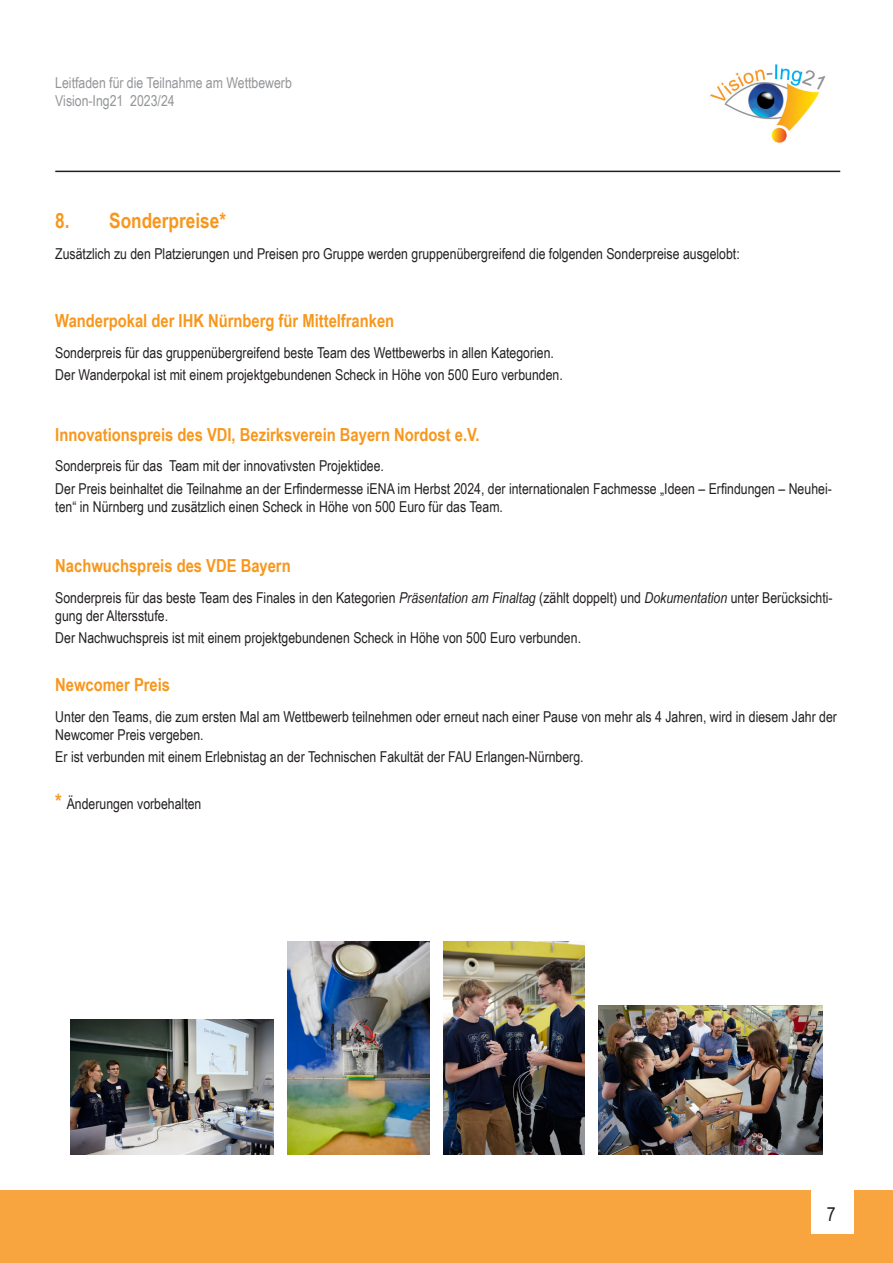
<style>
.page{position:relative;width:893px;height:1263px;background:#fff}
.page>*{position:absolute;margin:0;border:0;box-sizing:border-box;transform-origin:0 0}
.Überschrift{font:700 21px "Arial Narrow";color:#f7971d}
.t1{font:19.5px "Arial Narrow";color:#231f20}
.Überschrift_klein{font:700 18px "Arial Narrow";color:#f7971d}
.Fließtext{font:15px/18px "Arial Narrow";color:#231f20}
.Überschrift_klein-2{font:15px "Arial Narrow";color:#231f20}
.t2{font:15px/18px "Arial Narrow";color:#939598}
.Überschrift-2{font:15px "Arial Narrow";color:#231f20}
.s1{font-style:italic}
.s2{font-weight:700;font-size:21px;color:#f7971d}
</style>
<div class="page">
<hr style="left:55px;top:171px;width:785px;height:1px;background:#231f20">
<img style="left:710px;top:64px;width:116px;height:79px">
<div style="left:0;top:1191px;width:893px;height:72px;background:#f9a53f"></div>
<div style="left:811px;top:1188px;width:43px;height:45px;background:#fff"></div>
<img style="left:71px;top:1019px;width:202px;height:135px">
<img style="left:599px;top:1006px;width:223px;height:148px">
<img style="left:287px;top:942px;width:142px;height:212px">
<img style="left:443px;top:942px;width:142px;height:212px">
<p class="t2" style="left:55px;top:73px;width:238px">Leitfaden für die Teilnahme am Wettbewerb<br>Vision-Ing21 2023/24</p>
<p class="Überschrift" style="left:55px;top:205px;width:172px">8. Sonderpreise*</p>
<p class="Überschrift_klein-2" style="left:55px;top:242px;width:686px">Zusätzlich zu den Platzierungen und Preisen pro Gruppe werden gruppenübergreifend die folgenden Sonderpreise ausgelobt:</p>
<p class="Überschrift_klein" style="left:55px;top:307px;width:340px">Wanderpokal der IHK Nürnberg für Mittelfranken</p>
<p class="Fließtext" style="left:55px;top:343px;width:500px">Sonderpreis für das gruppenübergreifend beste Team des Wettbewerbs in allen Kategorien.</p>
<p class="Fließtext" style="left:55px;top:366px;width:509px">Der Wanderpokal ist mit einem projektgebundenen Scheck in Höhe von 500 Euro verbunden.</p>
<p class="Überschrift_klein" style="left:55px;top:421px;width:426px">Innovationspreis des VDI, Bezirksverein Bayern Nordost e.V.</p>
<p class="Fließtext" style="left:55px;top:456px;width:330px">Sonderpreis für das Team mit der innovativsten Projektidee.</p>
<p class="Fließtext" style="left:55px;top:479px;width:778px">Der Preis beinhaltet die Teilnahme an der Erfindermesse iENA im Herbst 2024, der internationalen Fachmesse „Ideen – Erfindungen – Neuhei&shy;ten“ in Nürnberg und zusätzlich einen Scheck in Höhe von 500 Euro für das Team.</p>
<p class="Überschrift_klein" style="left:55px;top:552px;width:237px">Nachwuchspreis des VDE Bayern</p>
<p class="Fließtext" style="left:55px;top:588px;width:779px">Sonderpreis für das beste Team des Finales in den Kategorien <span class="s1">Präsentation am Finaltag</span> (zählt doppelt) und <span class="s1">Dokumentation</span> unter Berücksichti&shy;gung der Altersstufe.</p>
<p class="Fließtext" style="left:55px;top:628px;width:527px">Der Nachwuchspreis ist mit einem projektgebundenen Scheck in Höhe von 500 Euro verbunden.</p>
<p class="Überschrift_klein" style="left:55px;top:671px;width:116px">Newcomer Preis</p>
<p class="Fließtext" style="left:55px;top:707px;width:783px">Unter den Teams, die zum ersten Mal am Wettbewerb teilnehmen oder erneut nach einer Pause von mehr als 4 Jahren, wird in diesem Jahr der<br>Newcomer Preis vergeben.</p>
<p class="Fließtext" style="left:55px;top:747px;width:530px">Er ist verbunden mit einem Erlebnistag an der Technischen Fakultät der FAU Erlangen-Nürnberg.</p>
<p class="Überschrift-2" style="left:55px;top:793px;width:148px"><span class="s2">*</span> Änderungen vorbehalten</p>
<h2 class="t1" style="left:827px;top:1200px;width:10px">7</h2>
</div>
